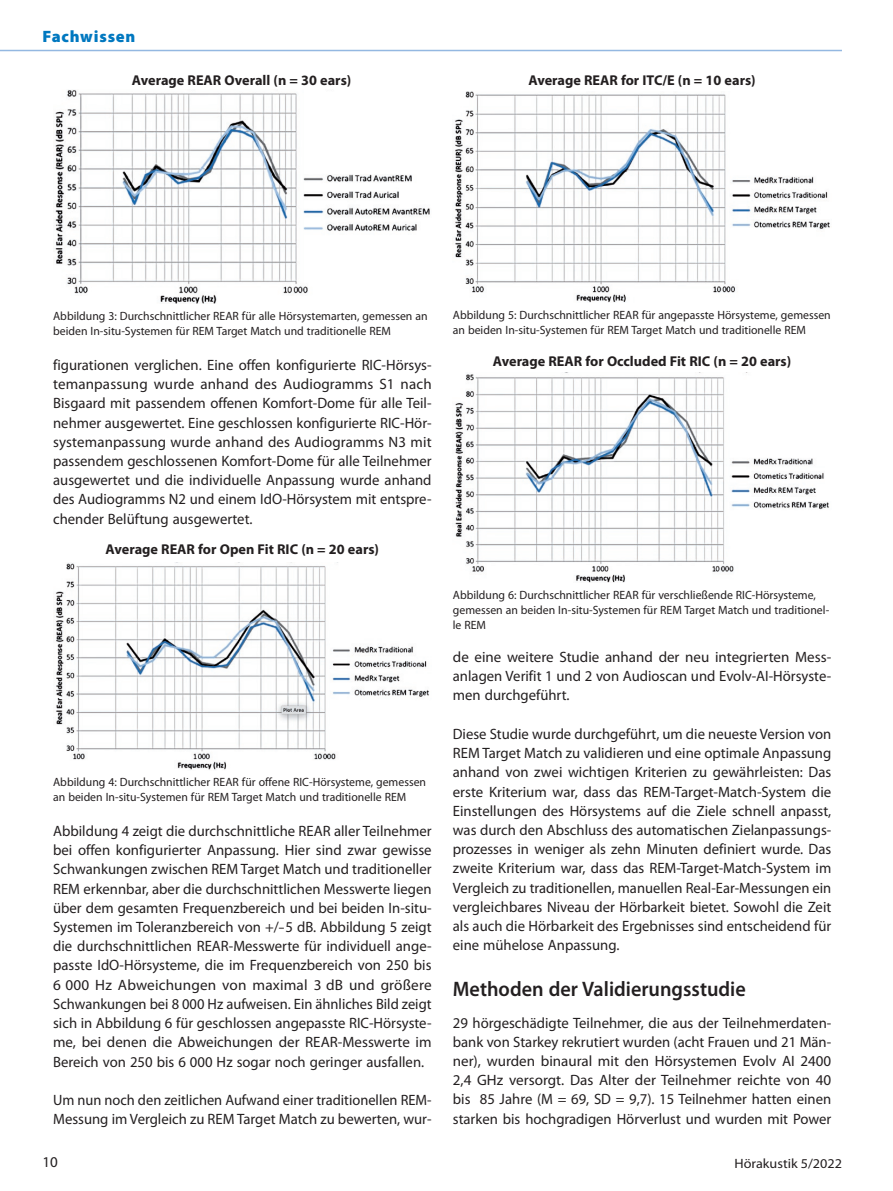
<style>
.page{position:relative;width:893px;height:1191px;background:#fff}
.page>*{position:absolute;margin:0;border:0;box-sizing:border-box;transform-origin:0 0}
.D__Zwischentitel_1-z{font:600 21px "Myriad Pro";color:#231f20;scale:.96 1}
.Rubrik_11pt{font:900 16.5px "Myriad Pro";letter-spacing:.05em;color:#0078c0}
.C__Text_2spaltig_Blo{font:15px/19.2px "Myriad Pro";color:#231f20;text-align:justify}
.C__Text_2spaltig_Blo-2{font:15px/19.2px "Myriad Pro";color:#231f20;scale:.96 1}
.K__Tabellen_7_5_8_8{font:700 14.25px "Myriad Pro";color:#231f20}
.t1{font:13.5px "Myriad Pro";color:#231f20;scale:1.05 1}
.E__Bildlegende{font:12px/15px "Myriad Pro";color:#231f20}
</style>
<div class="page">
<hr style="left:0;top:50px;width:842px;height:1px;background:#94b8e1">
<img style="left:54px;top:90px;width:376px;height:213px">
<img style="left:55px;top:563px;width:374px;height:207px">
<img style="left:455px;top:91px;width:375px;height:212px">
<img style="left:455px;top:372px;width:374px;height:210px">
<p class="Rubrik_11pt" style="left:43px;top:26px;width:95px">Fachwissen</p>
<p class="K__Tabellen_7_5_8_8" style="left:132px;top:71px;width:221px">Average REAR Overall (n = 30 ears)</p>
<p class="K__Tabellen_7_5_8_8" style="left:528px;top:71px;width:229px">Average REAR for ITC/E (n = 10 ears)</p>
<p class="E__Bildlegende" style="left:53px;top:308px;width:376px">Abbildung 3: Durchschnittlicher REAR für alle Hörsystemarten, gemessen an beiden In-situ-Systemen für REM Target Match und traditionelle REM</p>
<p class="C__Text_2spaltig_Blo" style="left:53px;top:355px;width:380px">figurationen verglichen. Eine offen konfigurierte RIC-Hörsys&shy;temanpassung wurde anhand des Audiogramms S1 nach Bisgaard mit passendem offenen Komfort-Dome für alle Teil&shy;nehmer ausgewertet. Eine geschlossen konfigurierte RIC-Hör&shy;systemanpassung wurde anhand des Audiogramms N3 mit passendem geschlossenen Komfort-Dome für alle Teilnehmer ausgewertet und die individuelle Anpassung wurde anhand des Audiogramms N2 und einem IdO-Hörsystem mit entspre&shy;chender Belüftung ausgewertet.</p>
<p class="K__Tabellen_7_5_8_8" style="left:106px;top:540px;width:275px">Average REAR for Open Fit RIC (n = 20 ears)</p>
<p class="E__Bildlegende" style="left:53px;top:774px;width:374px">Abbildung 4: Durchschnittlicher REAR für offene RIC-Hörsysteme, gemessen an beiden In-situ-Systemen für REM Target Match und traditionelle REM</p>
<p class="C__Text_2spaltig_Blo" style="left:53px;top:821px;width:380px">Abbildung 4 zeigt die durchschnittliche REAR aller Teilnehmer bei offen konfigurierter Anpassung. Hier sind zwar gewisse Schwankungen zwischen REM Target Match und traditioneller REM erkennbar, aber die durchschnittlichen Messwerte liegen über dem gesamten Frequenzbereich und bei beiden In-situ-Systemen im Toleranzbereich von +/–5 dB. Abbildung 5 zeigt die durchschnittlichen REAR-Messwerte für individuell ange&shy;passte IdO-Hörsysteme, die im Frequenzbereich von 250 bis 6 000 Hz Abweichungen von maximal 3 dB und größere Schwankungen bei 8 000 Hz aufweisen. Ein ähnliches Bild zeigt sich in Abbildung 6 für geschlossen angepasste RIC-Hörsyste&shy;me, bei denen die Abweichungen der REAR-Messwerte im Bereich von 250 bis 6 000 Hz sogar noch geringer ausfallen.</p>
<p class="C__Text_2spaltig_Blo-2" style="left:53px;top:1090px;width:396px">Um nun noch den zeitlichen Aufwand einer traditionellen REM-<br>Messung im Vergleich zu REM Target Match zu bewerten, wur-</p>
<p class="E__Bildlegende" style="left:453px;top:307px;width:379px">Abbildung 5: Durchschnittlicher REAR für angepasste Hörsysteme, gemessen an beiden In-situ-Systemen für REM Target Match und traditionelle REM</p>
<p class="K__Tabellen_7_5_8_8" style="left:493px;top:352px;width:300px">Average REAR for Occluded Fit RIC (n = 20 ears)</p>
<p class="E__Bildlegende" style="left:453px;top:587px;width:378px">Abbildung 6: Durchschnittlicher REAR für verschließende RIC-Hörsysteme, gemessen an beiden In-situ-Systemen für REM Target Match und traditionel&shy;le REM</p>
<p class="C__Text_2spaltig_Blo" style="left:453px;top:647px;width:380px">de eine weitere Studie anhand der neu integrierten Mess&shy;anlagen Verifit 1 und 2 von Audioscan und Evolv-AI-Hörsyste&shy;men durchgeführt.</p>
<p class="C__Text_2spaltig_Blo" style="left:453px;top:724px;width:380px">Diese Studie wurde durchgeführt, um die neueste Version von REM Target Match zu validieren und eine optimale Anpassung anhand von zwei wichtigen Kriterien zu gewährleisten: Das erste Kriterium war, dass das REM-Target-Match-System die Einstellungen des Hörsystems auf die Ziele schnell anpasst, was durch den Abschluss des automatischen Zielanpassungs&shy;prozesses in weniger als zehn Minuten definiert wurde. Das zweite Kriterium war, dass das REM-Target-Match-System im Vergleich zu traditionellen, manuellen Real-Ear-Messungen ein vergleichbares Niveau der Hörbarkeit bietet. Sowohl die Zeit als auch die Hörbarkeit des Ergebnisses sind entscheidend für eine mühelose Anpassung.</p>
<p class="D__Zwischentitel_1-z" style="left:453px;top:975px;width:307px">Methoden der Validierungsstudie</p>
<p class="C__Text_2spaltig_Blo" style="left:453px;top:1012px;width:380px">29 hörgeschädigte Teilnehmer, die aus der Teilnehmerdaten&shy;bank von Starkey rekrutiert wurden (acht Frauen und 21 Män&shy;ner), wurden binaural mit den Hörsystemen Evolv AI 2400<br>2,4 GHz versorgt. Das Alter der Teilnehmer reichte von 40 bis 85 Jahre (M = 69, SD = 9,7). 15 Teilnehmer hatten einen starken bis hochgradigen Hörverlust und wurden mit Power</p>
<p class="C__Text_2spaltig_Blo" style="left:43px;top:1152px;width:17px">10</p>
<p class="t1" style="left:734px;top:1154px;width:104px">Hörakustik 5/2022</p>
</div>
